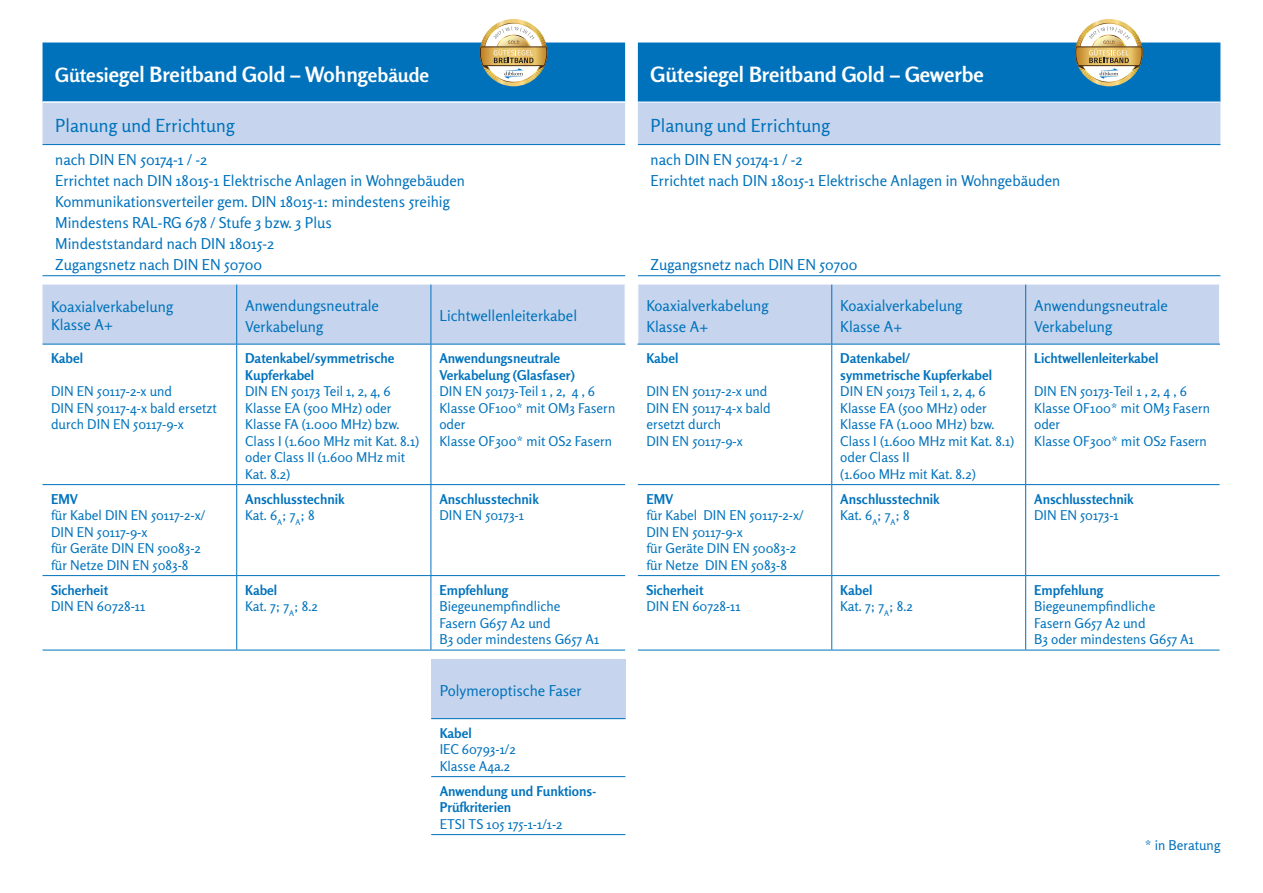
<style>
.page{position:relative;width:1263px;height:893px;background:#fff}
.page>*{position:absolute;margin:0;border:0;box-sizing:border-box;transform-origin:0 0}
.t1{font:700 21px "Rosario";color:#fff}
.t2{font:18px "Rosario";color:#0072bc}
.t3{font:15px/21px "Rosario";color:#0072bc}
.t4{font:13.5px/16.5px "Rosario";color:#0072bc}
.t5{font:700 13.5px/16.5px "Rosario";color:#0072bc}
.t6{font:13.5px/16.5px "Rosario";color:#0073bd}
.t7{font:13.5px/16.5px "Rosario";color:#0074bd}
.t8{font:13.5px/16.5px "Rosario";color:#0073bc}
.t9{font:700 13.5px/16.5px "Rosario";color:#0073bd}
.t10{font:700 13.5px "Rosario";color:#0074bd}
.s1{font-size:19.5px}
.s2{font-weight:400}
.s3{font-weight:700}
</style>
<div class="page">
<div style="left:43px;top:43px;width:1177px;height:59px;background:#0072bc"></div>
<div style="left:43px;top:103px;width:1177px;height:42px;background:#c6d5ed"></div>
<hr style="left:43px;top:101px;width:582px;height:2px;background:#fff">
<hr style="left:43px;top:275px;width:582px;height:1px;background:#0072bc">
<hr style="left:638px;top:275px;width:582px;height:1px;background:#0072bc">
<hr style="left:638px;top:144px;width:582px;height:1px;background:#0072bc">
<hr style="left:43px;top:144px;width:582px;height:1px;background:#0072bc">
<div style="left:43px;top:285px;width:1176px;height:59px;background:#c6d5ed"></div>
<hr style="left:237px;top:575px;width:194px;height:1px;background:#0072bc">
<hr style="left:237px;top:484px;width:194px;height:1px;background:#0072bc">
<hr style="left:236px;top:344px;width:1px;height:140px;background:#0072bc">
<hr style="left:236px;top:485px;width:1px;height:90px;background:#0072bc">
<hr style="left:236px;top:576px;width:1px;height:74px;background:#0072bc">
<hr style="left:43px;top:484px;width:194px;height:1px;background:#0072bc">
<hr style="left:431px;top:484px;width:194px;height:1px;background:#0072bc">
<hr style="left:638px;top:484px;width:194px;height:1px;background:#0072bc">
<hr style="left:832px;top:484px;width:194px;height:1px;background:#0072bc">
<hr style="left:1026px;top:484px;width:193px;height:1px;background:#0072bc">
<hr style="left:43px;top:575px;width:194px;height:1px;background:#0072bc">
<hr style="left:431px;top:575px;width:194px;height:1px;background:#0072bc">
<hr style="left:638px;top:575px;width:194px;height:1px;background:#0072bc">
<hr style="left:832px;top:575px;width:194px;height:1px;background:#0072bc">
<hr style="left:1026px;top:575px;width:193px;height:1px;background:#0072bc">
<hr style="left:430px;top:344px;width:1px;height:140px;background:#0072bc">
<hr style="left:430px;top:485px;width:1px;height:90px;background:#0072bc">
<hr style="left:430px;top:576px;width:1px;height:74px;background:#0072bc">
<hr style="left:831px;top:344px;width:1px;height:140px;background:#0072bc">
<hr style="left:831px;top:485px;width:1px;height:90px;background:#0072bc">
<hr style="left:831px;top:576px;width:1px;height:74px;background:#0072bc">
<hr style="left:1025px;top:344px;width:1px;height:140px;background:#0072bc">
<hr style="left:1025px;top:485px;width:1px;height:90px;background:#0072bc">
<hr style="left:1025px;top:576px;width:1px;height:74px;background:#0072bc">
<hr style="left:625px;top:285px;width:1px;height:59px;background:#fff">
<hr style="left:637px;top:285px;width:1px;height:59px;background:#fff">
<hr style="left:43px;top:344px;width:194px;height:1px;background:#0072bc">
<hr style="left:237px;top:344px;width:194px;height:1px;background:#0072bc">
<hr style="left:431px;top:344px;width:194px;height:1px;background:#0072bc">
<hr style="left:43px;top:650px;width:194px;height:1px;background:#0072bc">
<hr style="left:237px;top:650px;width:194px;height:1px;background:#0072bc">
<hr style="left:431px;top:650px;width:194px;height:1px;background:#0072bc">
<hr style="left:638px;top:650px;width:194px;height:1px;background:#0072bc">
<hr style="left:832px;top:650px;width:194px;height:1px;background:#0072bc">
<hr style="left:1026px;top:650px;width:193px;height:1px;background:#0072bc">
<hr style="left:236px;top:285px;width:1px;height:59px;background:#0072bc">
<hr style="left:430px;top:285px;width:1px;height:59px;background:#0072bc">
<hr style="left:637px;top:344px;width:195px;height:1px;background:#0072bc">
<hr style="left:832px;top:344px;width:194px;height:1px;background:#0072bc">
<hr style="left:1026px;top:344px;width:194px;height:1px;background:#0072bc">
<hr style="left:831px;top:285px;width:1px;height:59px;background:#0072bc">
<hr style="left:1025px;top:285px;width:1px;height:59px;background:#0072bc">
<div style="left:431px;top:659px;width:194px;height:60px;background:#c6d5ed"></div>
<hr style="left:431px;top:718px;width:194px;height:1px;background:#0072bc">
<hr style="left:431px;top:776px;width:194px;height:1px;background:#0072bc">
<hr style="left:431px;top:834px;width:194px;height:1px;background:#0072bc">
<img style="left:480px;top:19px;width:67px;height:67px">
<img style="left:1075px;top:19px;width:67px;height:67px">
<h1 class="t1" style="left:55px;top:62px;width:375px"><span class="s1">Gütesi</span>egel Breitband Gold – Wohng<span class="s1">ebäude</span></h1>
<h1 class="t1" style="left:651px;top:62px;width:335px">Gütesiegel Breitband Gold – Gewerbe</h1>
<p class="t2" style="left:55px;top:115px;width:181px">Planung und Errichtung</p>
<p class="t2" style="left:651px;top:115px;width:181px">Planung und Errichtung</p>
<p class="t3" style="left:55px;top:149px;width:411px">nach DIN EN 50174-1 / -2<br>Errichtet nach DIN 18015-1 Elektrische Anlagen in Wohngebäuden Kommunikationsverteiler gem. DIN 18015-1: mindestens 5reihig Mindestens RAL-RG 678 / Stufe 3 bzw. 3 Plus<br>Mindeststandard nach DIN 18015-2<br>Zugangsnetz nach DIN EN 50700</p>
<p class="t3" style="left:651px;top:149px;width:411px">nach DIN EN 50174-1 / -2<br>Errichtet nach DIN 18015-1 Elektrische Anlagen in Wohngebäuden</p>
<p class="t3" style="left:651px;top:254px;width:209px">Zugangsnetz nach DIN EN 50700</p>
<p class="t3" style="left:51px;top:298px;width:124px;line-height:18px">Koaxialverkabelung<br>Klasse A+</p>
<p class="t3" style="left:245px;top:295px;width:135px">Anwendungsneutrale<br>Verkabelung</p>
<p class="t3" style="left:439px;top:306px;width:139px">Lichtwellenleiterkabel</p>
<p class="t3" style="left:646px;top:295px;width:124px">Koaxialverkabelung<br>Klasse A+</p>
<p class="t3" style="left:840px;top:295px;width:124px">Koaxialverkabelung<br>Klasse A+</p>
<p class="t3" style="left:1034px;top:295px;width:135px">Anwendungsneutrale<br>Verkabelung</p>
<p class="t5" style="left:51px;top:350px;width:34px">Kabel</p>
<p class="t6" style="left:51px;top:383px;width:168px">DIN EN 50117-2-x und<br>DIN EN 50117-4-x bald ersetzt durch DIN EN 50117-9-x</p>
<p class="t5" style="left:1034px;top:350px;width:126px">Lichtwellenleiterkabel</p>
<p class="t4" style="left:1034px;top:383px;width:177px">DIN EN 50173-Teil 1 , 2, 4 , 6<br>Klasse OF100* mit OM3 Fasern oder<br>Klasse OF300* mit OS2 Fasern</p>
<p class="t5" style="left:840px;top:350px;width:153px">Datenkabel/ symmetrische Kupferkabel</p>
<p class="t4" style="left:840px;top:383px;width:176px">DIN EN 50173 Teil 1, 2, 4, 6<br>Klasse EA (500 MHz) oder<br>Klasse FA (1.000 MHz) bzw.<br>Class I (1.600 MHz mit Kat. 8.1) oder Class II<br>(1.600 MHz mit Kat. 8.2)</p>
<p class="t10" style="left:646px;top:350px;width:34px">Kabel</p>
<p class="t7" style="left:646px;top:383px;width:126px">DIN EN 50117-2-x und<br>DIN EN 50117-4-x bald ersetzt durch<br>DIN EN 50117-9-x</p>
<p class="t9" style="left:439px;top:350px;width:137px">Anwendungsneutrale<br>Verkabelung (Glasfaser)</p>
<p class="t6" style="left:439px;top:383px;width:177px">DIN EN 50173-Teil 1 , 2, 4 , 6<br>Klasse OF100* mit OM3 Fasern oder<br>Klasse OF300* mit OS2 Fasern</p>
<p class="t5" style="left:245px;top:350px;width:151px">Datenkabel/symmetrische<br>Kupferkabel</p>
<p class="t4" style="left:245px;top:383px;width:176px">DIN EN 50173 Teil 1, 2, 4, 6<br>Klasse EA (500 MHz) oder<br>Klasse FA (1.000 MHz) bzw.<br>Class I (1.600 MHz mit Kat. 8.1) oder Class II (1.600 MHz mit<br>Kat. 8.2)</p>
<p class="t5" style="left:51px;top:490px;width:28px">EMV</p>
<p class="t8" style="left:51px;top:507px;width:156px">für Kabel DIN EN 50117-2-x/<br>DIN EN 50117-9-x<br>für Geräte DIN EN 50083-2 für Netze DIN EN 5083-8</p>
<p class="t5" style="left:51px;top:581px;width:59px">Sicherheit</p>
<p class="t4" style="left:51px;top:598px;width:96px">DIN EN 60728-11</p>
<p class="t5" style="left:245px;top:490px;width:101px">Anschlusstechnik<br><span class="s2">Kat. 6</span><sub>A</sub><span class="s2">; 7</span><sub>A</sub><span class="s2">; 8</span></p>
<p class="t9" style="left:439px;top:490px;width:101px">Anschlusstechnik</p>
<p class="t6" style="left:439px;top:507px;width:86px">DIN EN 50173-1</p>
<p class="t4" style="left:245px;top:581px;width:74px"><span class="s3">Kabel<br></span>Kat. 7; 7<sub>A</sub>; 8.2</p>
<p class="t9" style="left:439px;top:581px;width:70px">Empfehlung</p>
<p class="t6" style="left:439px;top:598px;width:161px">Biegeunempfindliche<br>Fasern G657 A2 und<br>B3 oder mindestens G657 A1</p>
<p class="t3" style="left:440px;top:680px;width:144px">Polymeroptische Faser</p>
<p class="t5" style="left:440px;top:724px;width:34px">Kabel</p>
<p class="t4" style="left:440px;top:741px;width:77px">IEC 60793-1/2<br>Klasse A4a.2</p>
<p class="t5" style="left:440px;top:782px;width:158px">Anwendung und Funktions-<br>Prüfkriterien</p>
<p class="t4" style="left:440px;top:815px;width:124px">ETSI TS 105 175-1-1/1-2</p>
<p class="t10" style="left:646px;top:491px;width:28px">EMV</p>
<p class="t7" style="left:646px;top:507px;width:159px">für Kabel DIN EN 50117-2-x/<br>DIN EN 50117-9-x<br>für Geräte DIN EN 50083-2 für Netze DIN EN 5083-8</p>
<p class="t10" style="left:646px;top:581px;width:59px">Sicherheit</p>
<p class="t7" style="left:646px;top:598px;width:96px">DIN EN 60728-11</p>
<p class="t5" style="left:840px;top:490px;width:101px">Anschlusstechnik<br><span class="s2">Kat. 6</span><sub>A</sub><span class="s2">; 7</span><sub>A</sub><span class="s2">; 8</span></p>
<p class="t5" style="left:1034px;top:490px;width:101px">Anschlusstechnik</p>
<p class="t4" style="left:1034px;top:507px;width:86px">DIN EN 50173-1</p>
<p class="t4" style="left:840px;top:581px;width:74px"><span class="s3">Kabel<br></span>Kat. 7; 7<sub>A</sub>; 8.2</p>
<p class="t5" style="left:1034px;top:581px;width:70px">Empfehlung</p>
<p class="t4" style="left:1034px;top:598px;width:161px">Biegeunempfindliche<br>Fasern G657 A2 und<br>B3 oder mindestens G657 A1</p>
<p class="t4" style="left:1145px;top:837px;width:77px">* in Beratung</p>
</div>
